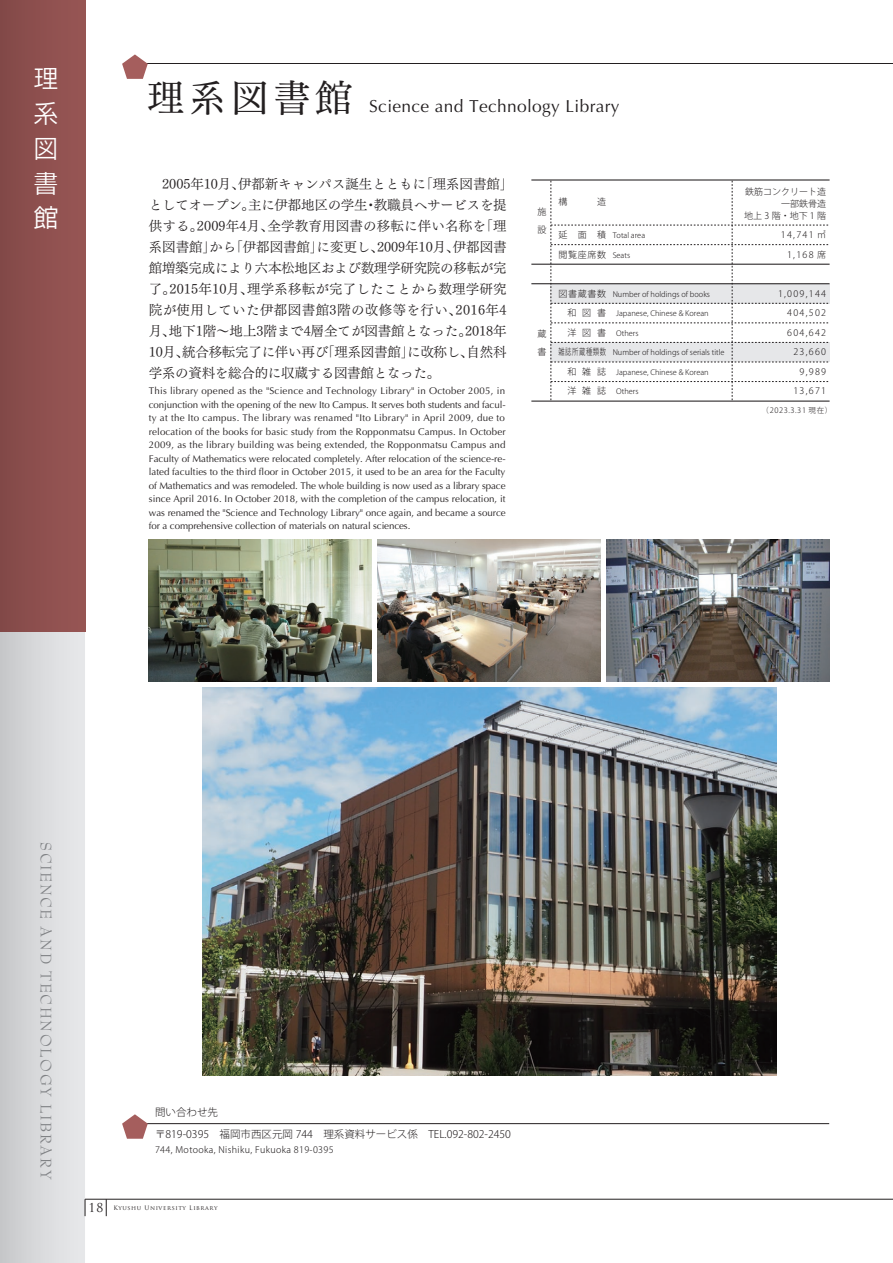
<style>
.page{position:relative;width:893px;height:1263px;background:#fff}
.page>*{position:absolute;margin:0;border:0;box-sizing:border-box;transform-origin:0 0}
.t1{font:25.5px/34.7px "Rodin Pro M";color:#fff;text-align:justify}
.t2{font:17.4px "Optima";letter-spacing:.02em;color:#231f20}
.t3{font:16.5px "Bernhard Modern Std";letter-spacing:.1em;color:#808285}
.t4{font:13.5px/21px "Tsuku Min Pro R";letter-spacing:-.005em;color:#231f20}
.t5{font:300 10.5px "Koz Go Pro";color:#231f20}
.t6{font:9.75px/13.5px "Optima";letter-spacing:-.01em;color:#231f20;text-align:justify}
.t7{font:300 9px/19.5px "Koz Go Pro";letter-spacing:.075em;color:#231f20}
.t8{font:300 9px/19.5px "Koz Go Pro";letter-spacing:.14em;color:#231f20;text-align:right}
.t9{font:300 9px "Koz Go Pro";letter-spacing:.04em;color:#231f20}
.t10{font:300 9px/12px "Koz Go Pro";color:#231f20;text-align:right}
.t11{font:300 7.5px "Koz Go Pro";color:#231f20}
.t12{font:6px "Trajan Pro";letter-spacing:.1em;color:#231f20}
.s1{font-family:"Tsuku Min Pro M";font-size:37.5px}
.s2{font-size:12px}
</style>
<div class="page">
<img style="left:202px;top:687px;width:574px;height:389px">
<img style="left:378px;top:540px;width:222px;height:141px">
<img style="left:149px;top:540px;width:222px;height:141px">
<img style="left:607px;top:540px;width:222px;height:141px">
<hr style="left:531px;top:179px;width:299px;height:2px;background:#231f20">
<hr style="left:531px;top:264px;width:299px;height:1px;background:#231f20">
<hr style="left:531px;top:283px;width:299px;height:1px;background:#231f20">
<hr style="left:531px;top:401px;width:299px;height:1px;background:#231f20">
<svg style="left:551px;top:181px;width:279px;height:219px"></svg>
<div style="left:0;top:631px;width:85px;height:632px;background:linear-gradient(to right,#c7c8ca,#eaebed)"></div>
<hr style="left:147px;top:64px;width:746px;height:1px;background:#231f20">
<hr style="left:85px;top:1199px;width:808px;height:1px;background:#231f20">
<div style="left:0;top:0;width:85px;height:631px;background:#8e504f"></div>
<svg style="left:106px;top:1199px;width:1px;height:17px"></svg>
<svg style="left:85px;top:1199px;width:1px;height:17px"></svg>
<hr style="left:141px;top:1123px;width:688px;height:1px;background:#231f20">
<svg style="left:122px;top:54px;width:26px;height:25px"></svg>
<svg style="left:122px;top:1114px;width:26px;height:25px"></svg>
<h1 class="t1" style="left:33px;top:61px;width:26px">理系図書館</h1>
<h2 class="t2" style="left:147px;top:96px;width:474px"><span class="s1">理系図書館</span> Science and Technology Library</h2>
<p class="t4" style="left:149px;top:171px;width:366px">　2005年10月、伊都新キャンパス誕生とともに「理系図書館」としてオープン。主に伊都地区の学生・教職員へサービスを提供する。2009年4月、全学教育用図書の移転に伴い名称を「理系図書館」から「伊都図書館」に変更し、2009年10月、伊都図書館増築完成により六本松地区および数理学研究院の移転が完了。2015年10月、理学系移転が完了したことから数理学研究院が使用していた伊都図書館3階の改修等を行い、2016年4月、地下1階～地上3階まで4層全てが図書館となった。2018年10月、統合移転完了に伴い再び「理系図書館」に改称し、自然科学系の資料を総合的に収蔵する図書館となった。</p>
<p class="t6" style="left:149px;top:384px;width:358px">This library opened as the "Science and Technology Library" in October 2005, in conjunction with the opening of the new Ito Campus. It serves both students and facul&shy;ty at the Ito campus. The library was renamed "Ito Library" in April 2009, due to relocation of the books for basic study from the Ropponmatsu Campus. In October 2009, as the library building was being extended, the Ropponmatsu Campus and Faculty of Mathematics were relocated completely. After relocation of the science-re&shy;lated faculties to the third floor in October 2015, it used to be an area for the Faculty of Mathematics and was remodeled. The whole building is now used as a library space since April 2016. In October 2018, with the completion of the campus relocation, it was renamed the "Science and Technology Library" once again, and became a source for a comprehensive collection of materials on natural sciences.</p>
<p class="t7" style="left:537px;top:203px;width:10px;line-height:18px">施設</p>
<p class="t7" style="left:537px;top:325px;width:10px;line-height:18px">蔵書</p>
<p class="t7" style="left:558px;top:192px;width:10px">構</p>
<p class="t7" style="left:597px;top:192px;width:10px">造</p>
<p class="t7" style="left:558px;top:225px;width:49px">延面積閲覧座席数</p>
<p class="t7" style="left:558px;top:284px;width:49px;text-align:justify">図書蔵書数　和図書　洋図書雑誌所蔵種類数　和雑誌　洋雑誌</p>
<p class="t11" style="left:613px;top:231px;width:34px">Total area</p>
<p class="t11" style="left:613px;top:250px;width:19px">Seats</p>
<p class="t11" style="left:613px;top:289px;width:99px">Number of holdings of books</p>
<p class="t11" style="left:616px;top:309px;width:94px">Japanese, Chinese &amp; Korean</p>
<p class="t11" style="left:616px;top:328px;width:24px">Others</p>
<p class="t11" style="left:613px;top:348px;width:113px">Number of holdings of serials title</p>
<p class="t11" style="left:616px;top:367px;width:94px">Japanese, Chinese &amp; Korean</p>
<p class="t11" style="left:616px;top:387px;width:24px">Others</p>
<p class="t10" style="left:744px;top:185px;width:83px">鉄筋コンクリート造一部鉄骨造<br>地上 3 階・地下 1 階</p>
<p class="t7" style="left:781px;top:225px;width:47px;text-align:right">14,741 ㎡<br>1,168 席</p>
<p class="t8" style="left:778px;top:284px;width:50px">1,009,144<br>404,502<br>604,642<br>23,660<br>9,989<br>13,671</p>
<p class="t11" style="left:762px;top:405px;width:72px">（2023.3.31 現在）</p>
<h3 class="t3" style="left:55px;top:842px;width:339px;rotate:90deg">SCIENCE AND TECHNOLOGY LIBRARY</h3>
<p class="t5" style="left:155px;top:1105px;width:64px">問い合わせ先</p>
<p class="t5" style="left:155px;top:1127px;width:357px">〒819-0395　福岡市西区元岡 744　理系資料サービス係　TEL.092-802-2450</p>
<p class="t9" style="left:155px;top:1143px;width:180px">744, Motooka, Nishiku, Fukuoka 819-0395</p>
<p class="t12" style="left:88px;top:1204px;width:131px"><span class="s2">18</span> Kyushu University Library</p>
</div>
